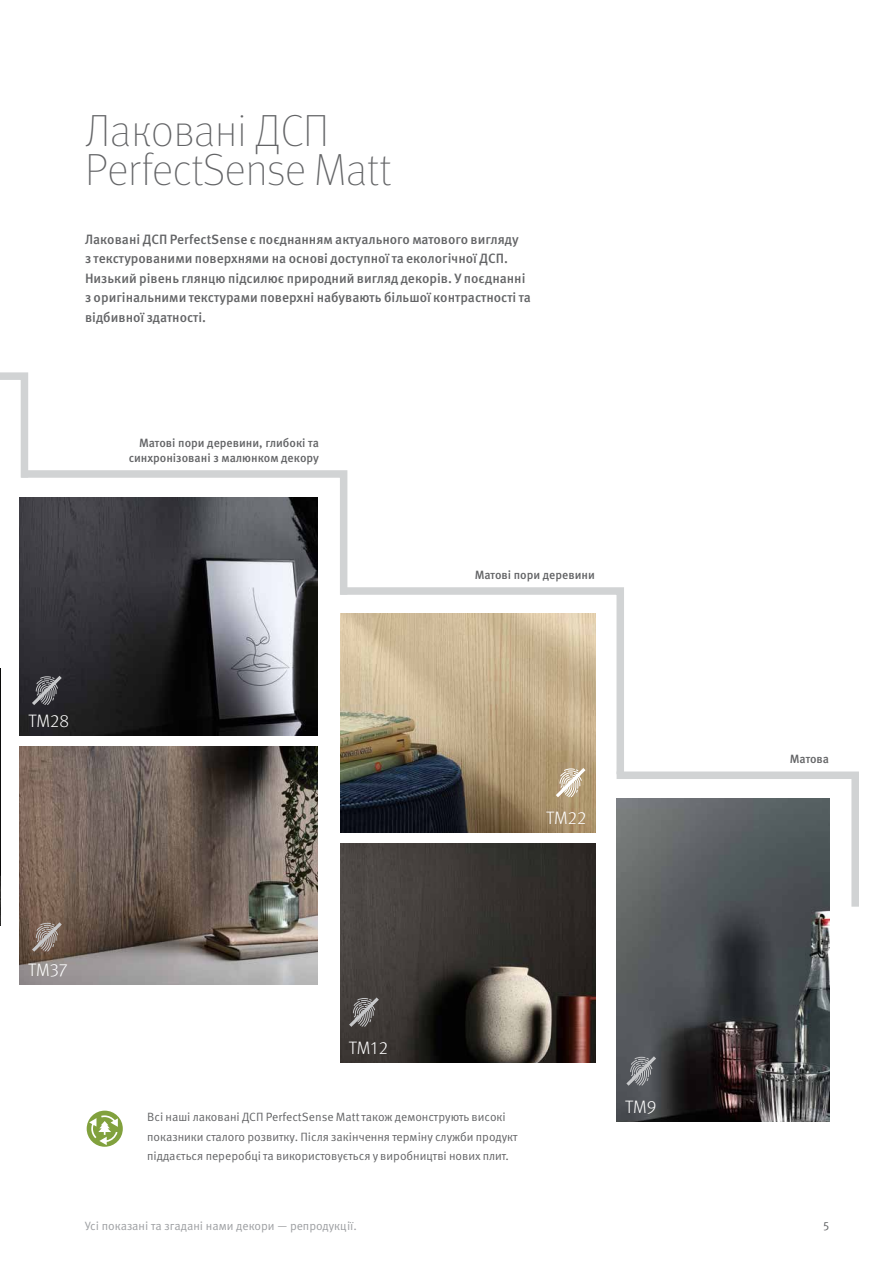
<style>
.page{position:relative;width:893px;height:1263px;background:#fff}
.page>*{position:absolute;margin:0;border:0;box-sizing:border-box;transform-origin:0 0}
.t1{font:100 45px/39px "Meta Pro";color:#636466}
.t2{font:300 18px "Meta Pro";color:#fff}
.t3{font:500 13.5px/19.5px "Meta Pro";color:#636466}
.t4{font:12px/19.5px "Meta Pro Norm";color:#636466}
.t5{font:500 12px/14.4px "Meta Pro";color:#636466;text-align:right}
.t6{font:12px "Meta Pro";color:#9d9fa2}
.t7{font:12px "Meta Pro";color:#636466}
</style>
<div class="page">
<img style="left:0;top:668px;width:1px;height:258px">
<img style="left:20px;top:602px;width:297px;height:133px">
<img style="left:20px;top:746px;width:297px;height:239px">
<img style="left:617px;top:914px;width:212px;height:207px">
<img style="left:340px;top:844px;width:255px;height:219px">
<img style="left:340px;top:782px;width:255px;height:51px">
<svg style="left:87px;top:1110px;width:36px;height:37px"></svg>
<svg style="left:0;top:372px;width:28px;height:94px"></svg>
<svg style="left:19px;top:466px;width:329px;height:136px"></svg>
<svg style="left:333px;top:583px;width:291px;height:199px"></svg>
<svg style="left:609px;top:768px;width:250px;height:146px"></svg>
<svg style="left:32px;top:676px;width:30px;height:29px"></svg>
<svg style="left:32px;top:922px;width:30px;height:30px"></svg>
<svg style="left:626px;top:1056px;width:30px;height:30px"></svg>
<svg style="left:556px;top:768px;width:29px;height:29px"></svg>
<svg style="left:349px;top:997px;width:30px;height:30px"></svg>
<h1 class="t1" style="left:85px;top:110px;width:308px">Лаковані ДСП<br>PerfectSense Matt</h1>
<p class="t3" style="left:85px;top:228px;width:447px">Лаковані ДСП PerfectSense є поєднанням актуального матового вигляду<br>з текстурованими поверхнями на основі доступної та екологічної ДСП.<br>Низький рівень глянцю підсилює природний вигляд декорів. У поєднанні з оригінальними текстурами поверхні набувають більшої контрастності та відбивної здатності.</p>
<p class="t5" style="left:129px;top:435px;width:192px">Матові пори деревини, глибокі та синхронізовані з малюнком декору</p>
<p class="t5" style="left:475px;top:567px;width:122px">Матові пори деревини</p>
<h2 class="t2" style="left:29px;top:708px;width:42px">TM28</h2>
<h2 class="t2" style="left:546px;top:805px;width:42px">TM22</h2>
<p class="t5" style="left:790px;top:751px;width:41px">Матова</p>
<h2 class="t2" style="left:28px;top:957px;width:41px">TM37</h2>
<h2 class="t2" style="left:349px;top:1035px;width:41px">TM12</h2>
<p class="t4" style="left:147px;top:1106px;width:372px">Всі наші лаковані ДСП PerfectSense Matt також демонструють високі показники сталого розвитку. Після закінчення терміну служби продукт піддається переробці та використовується у виробництві нових плит.</p>
<h2 class="t2" style="left:625px;top:1094px;width:33px">TM9</h2>
<p class="t6" style="left:85px;top:1218px;width:273px">Усі показані та згадані нами декори — репродукції.</p>
<p class="t7" style="left:823px;top:1218px;width:7px">5</p>
</div>
